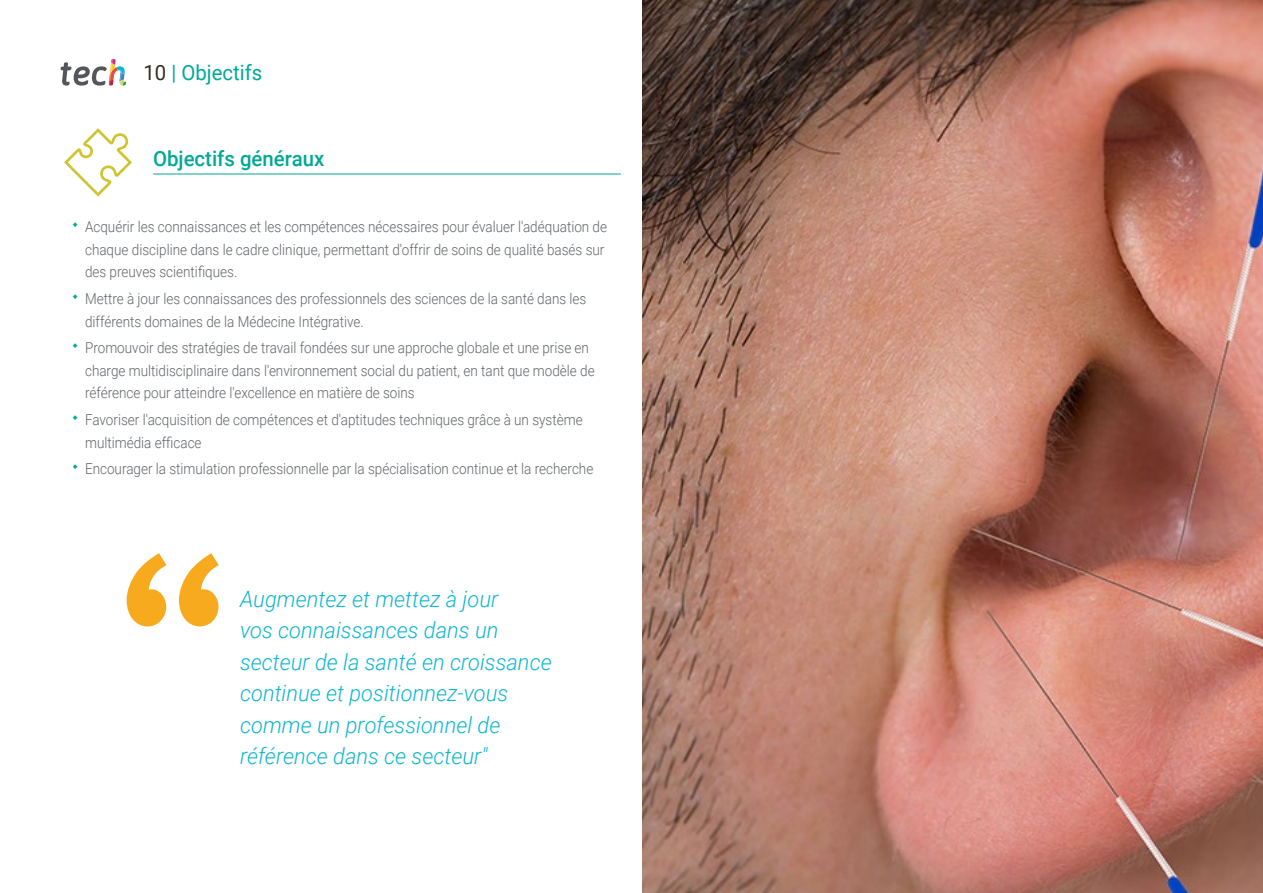
<style>
.page{position:relative;width:1263px;height:893px;background:#fff}
.page>*{position:absolute;margin:0;border:0;box-sizing:border-box;transform-origin:0 0}
.t1{font:italic 300 22.5px/31.5px "Roboto";color:#0fb6cf}
.t2{font:500 21px "Roboto";color:#00a996}
.t3{font:21px "Roboto";color:#00a996}
.t4{font:300 15px/22.5px "Roboto";color:#61646a;scale:.9 1}
.s1{color:#312e20}
</style>
<div class="page">
<img style="left:642px;top:0;width:621px;height:893px">
<svg style="left:127px;top:553px;width:92px;height:73px"></svg>
<svg style="left:61px;top:59px;width:65px;height:27px"></svg>
<svg style="left:64px;top:128px;width:68px;height:69px"></svg>
<hr style="left:153px;top:174px;width:468px;height:1px;background:#00a996">
<h2 class="t3" style="left:144px;top:57px;width:120px"><span class="s1">10</span> | Objectifs</h2>
<h2 class="t2" style="left:153px;top:144px;width:173px">Objectifs généraux</h2>
<p class="t4" style="left:85px;top:215px;width:581px">Acquérir les connaissances et les compétences nécessaires pour évaluer l'adéquation de chaque discipline dans le cadre clinique, permettant d'offrir de soins de qualité basés sur des preuves scientifiques.</p>
<p class="t4" style="left:85px;top:287px;width:559px">Mettre à jour les connaissances des professionnels des sciences de la santé dans les différents domaines de la Médecine Intégrative.</p>
<p class="t4" style="left:85px;top:336px;width:568px">Promouvoir des stratégies de travail fondées sur une approche globale et une prise en charge multidisciplinaire dans l'environnement social du patient, en tant que modèle de référence pour atteindre l'excellence en matière de soins</p>
<p class="t4" style="left:85px;top:408px;width:554px">Favoriser l'acquisition de compétences et d'aptitudes techniques grâce à un système multimédia efficace</p>
<p class="t4" style="left:85px;top:457px;width:566px">Encourager la stimulation professionnelle par la spécialisation continue et la recherche</p>
<h1 class="t1" style="left:240px;top:582px;width:313px">Augmentez et mettez à jour<br>vos connaissances dans un secteur de la santé en croissance continue et positionnez-vous comme un professionnel de référence dans ce secteur"</h1>
</div>
